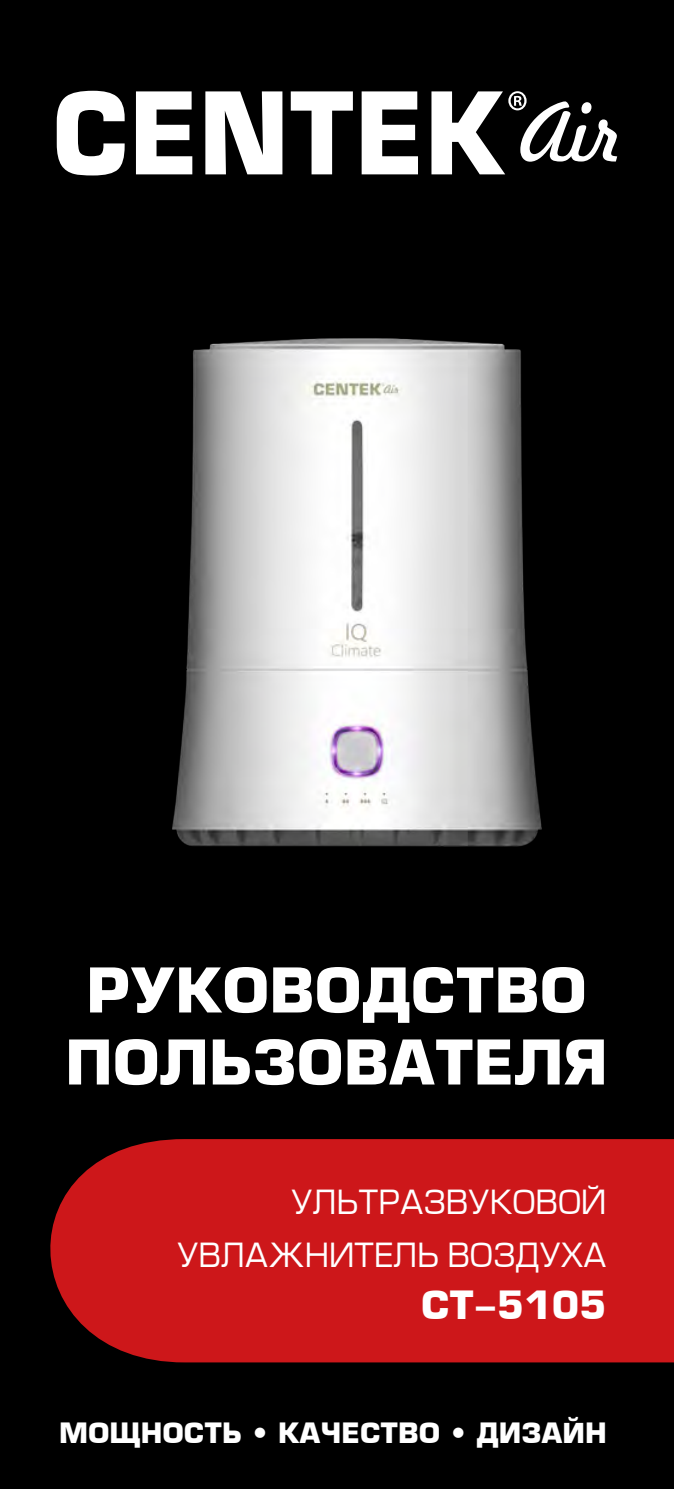
<style>
.page{position:relative;width:674px;height:1489px;background:#fff}
.page>*{position:absolute;margin:0;border:0;box-sizing:border-box;transform-origin:0 0}
.t1{font:700 60px/72px "Europe";color:#fff;text-align:center}
.t2{font:700 38px "Europe";color:#fff}
.t3{font:32.5px/52.5px "Europe";color:#fff;text-align:right}
.t4{font:700 27.25px "Europe";color:#fff}
</style>
<div class="page">
<div style="left:0;top:0;width:673px;height:1488px;background:#000"></div>
<div style="left:50px;top:1139px;width:623px;height:223px;background:#cd171a"></div>
<img style="left:172px;top:338px;width:370px;height:509px">
<svg style="left:57px;top:91px;width:68px;height:84px"></svg>
<svg style="left:136px;top:91px;width:56px;height:83px"></svg>
<svg style="left:205px;top:91px;width:77px;height:83px"></svg>
<svg style="left:290px;top:91px;width:62px;height:83px"></svg>
<svg style="left:361px;top:91px;width:57px;height:83px"></svg>
<svg style="left:431px;top:91px;width:186px;height:83px"></svg>
<h1 class="t1" style="left:65px;top:954px;width:543px">РУКОВОДСТВО<br>ПОЛЬЗОВАТЕЛЯ</h1>
<p class="t3" style="left:177px;top:1177px;width:431px">УЛЬТРАЗВУКОВОЙ<br>УВЛАЖНИТЕЛЬ ВОЗДУХА</p>
<p class="t2" style="left:421px;top:1282px;width:187px">CT-5105</p>
<p class="t4" style="left:59px;top:1416px;width:549px">МОЩНОСТЬ • КАЧЕСТВО • ДИЗАЙН</p>
</div>
